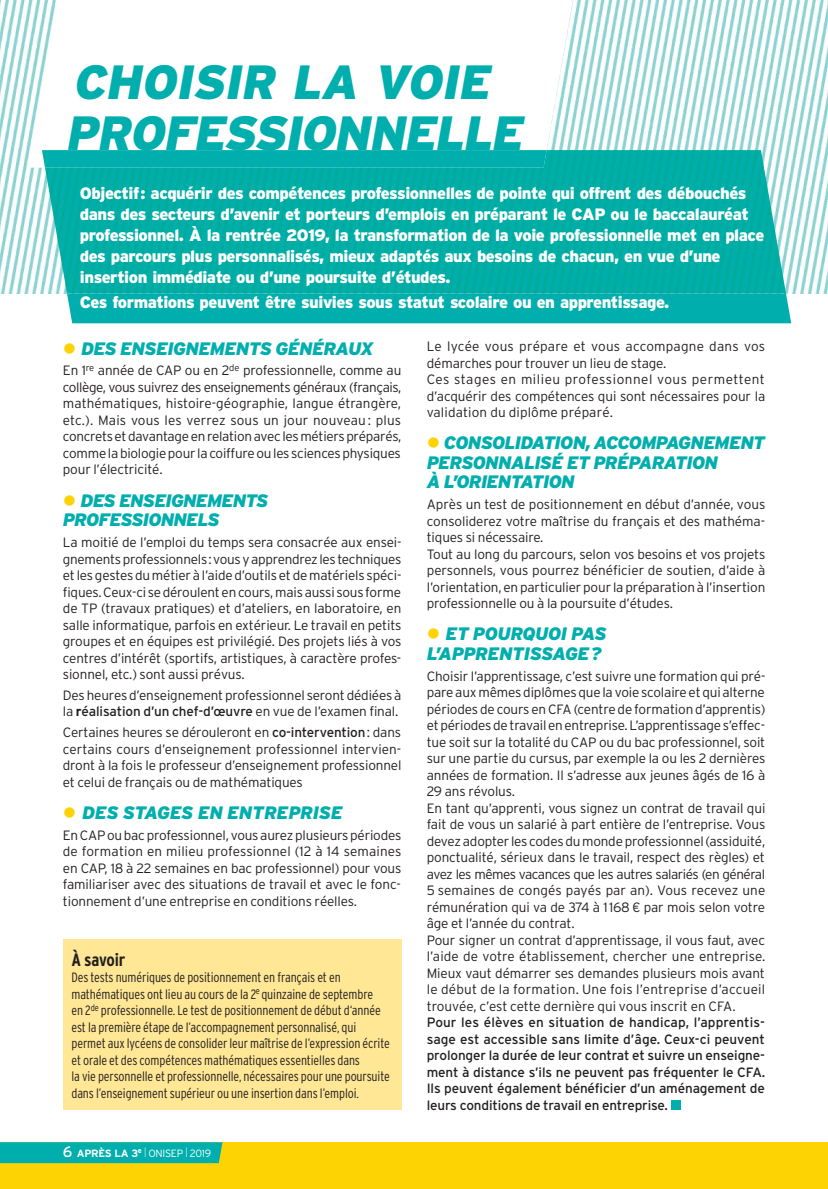
<style>
.page{position:relative;width:828px;height:1189px;background:#fff}
.page>*{position:absolute;margin:0;border:0;box-sizing:border-box;transform-origin:0 0}
.t1{font:italic 900 48px/51px "Interstate";color:#00afad}
.t2{font:italic 900 18px/19.5px "Interstate";letter-spacing:-.04em;color:#00afad}
.t3{font:italic 900 18px "Interstate";letter-spacing:-.015em;color:#00afad}
.t4{font:700 condensed 18px "Interstate";letter-spacing:-.01em;color:#231f20}
.t5{font:900 16.5px/21px "Interstate";letter-spacing:-.03em;color:#fff}
.t6{font:300 13.5px/16.5px "Interstate";letter-spacing:-.01em;color:#231f20;text-align:justify}
.t7{font:300 condensed 13.5px/16.5px "Interstate";letter-spacing:-.01em;color:#231f20}
.t8{font:13.5px/16.5px "Interstate";letter-spacing:-.01em;color:#231f20;text-align:justify}
.t9{font:300 10.5px "Interstate";letter-spacing:-.03em;color:#fff}
.s1{font-weight:700}
.s2{font-weight:400}
.s3{font-weight:400;font-size:15px}
.s4{font-size:13.5px}
</style>
<div class="page">
<div style="left:0;top:1142px;width:827px;height:47px;background:#fed304"></div>
<img style="left:0;top:0;width:827px;height:293px">
<svg style="left:29px;top:0;width:547px;height:168px"></svg>
<div style="left:0;top:1142px;width:222px;height:21px;background:#00afad"></div>
<div style="left:670px;top:1100px;width:10px;height:10px;background:#00afad"></div>
<div style="left:63px;top:939px;width:338px;height:170px;background:#ffe795"></div>
<div style="left:67px;top:293px;width:723px;height:30px;background:#00afad"></div>
<img style="left:45px;top:150px;width:740px;height:143px">
<svg style="left:42px;top:150px;width:504px;height:18px"></svg>
<h1 class="t1" style="left:96px;top:61px;width:435px;text-indent:-24px">CHOISIR LA VOIE<br>ROFESSIONNELLE</h1>
<p class="t5" style="left:80px;top:184px;width:685px">Objectif: acquérir des compétences professionnelles de pointe qui offrent des débouchés dans des secteurs d’avenir et porteurs d’emplois en préparant le CAP ou le baccalauréat professionnel. À la rentrée 2019, la transformation de la voie professionnelle met en place des parcours plus personnalisés, mieux adaptés aux besoins de chacun, en vue d’une insertion immédiate ou d’une poursuite d’études.</p>
<p class="t5" style="left:80px;top:293px;width:590px">Ces formations peuvent être suivies sous statut scolaire ou en apprentissage.</p>
<h2 class="t2" style="left:81px;top:339px;width:294px">DES ENSEIGNEMENTS GÉNÉRAUX</h2>
<p class="t6" style="left:63px;top:364px;width:340px">En 1<sup>re</sup> année de CAP ou en 2<sup>de</sup> professionnelle, comme au collège, vous suivrez des enseignements généraux (français, mathématiques, histoire-géographie, langue étrangère, etc.). Mais vous les verrez sous un jour nouveau : plus concrets et davantage en relation avec les métiers préparés, comme la biologie pour la coiffure ou les sciences physiques pour l’électricité.</p>
<h2 class="t2" style="left:63px;top:491px;width:207px;text-indent:18px">DES ENSEIGNEMENTS<br>PROFESSIONNELS</h2>
<p class="t6" style="left:63px;top:535px;width:340px">La moitié de l’emploi du temps sera consacrée aux ensei&shy;gnements professionnels: vous y apprendrez les techniques et les gestes du métier à l’aide d’outils et de matériels spéci&shy;fiques. Ceux-ci se déroulent en cours, mais aussi sous forme de TP (travaux pratiques) et d’ateliers, en laboratoire, en salle informatique, parfois en extérieur. Le travail en petits groupes et en équipes est privilégié. Des projets liés à vos centres d’intérêt (sportifs, artistiques, à caractère profes&shy;sionnel, etc.) sont aussi prévus.</p>
<p class="t6" style="left:63px;top:688px;width:340px">Des heures d’enseignement professionnel seront dédiées à la <span class="s1">r</span><span class="s2">éalisation d’un chef-d’œuvre</span> en vue de l’examen final.</p>
<p class="t6" style="left:63px;top:725px;width:340px">Certaines heures se dérouleront en <span class="s2">co-intervention</span>: dans certains cours d’enseignement professionnel intervien&shy;dront à la fois le professeur d’enseignement professionnel et celui de français ou de mathématiques</p>
<h2 class="t3" style="left:82px;top:802px;width:262px">DES STAGES EN ENTREPRISE</h2>
<p class="t6" style="left:63px;top:828px;width:340px">En CAP ou bac professionnel, vous aurez plusieurs périodes de formation en milieu professionnel (12 à 14 semaines en CAP, 18 à 22 semaines en bac professionnel) pour vous familiariser avec des situations de travail et avec le fonc&shy;tionnement d’une entreprise en conditions réelles.</p>
<h2 class="t4" style="left:71px;top:953px;width:55px">À savoir</h2>
<p class="t7" style="left:71px;top:970px;width:320px">Des tests numériques de positionnement en français et en mathématiques ont lieu au cours de la 2<sup>e</sup> quinzaine de septembre<br>en 2<sup>de</sup> professionnelle. Le test de positionnement de début d‘année est la première étape de l’accompagnement personnalisé, qui permet aux lycéens de consolider leur maîtrise de l’expression écrite et orale et des compétences mathématiques essentielles dans<br>la vie personnelle et professionnelle, nécessaires pour une poursuite dans l’enseignement supérieur ou une insertion dans l’emploi.</p>
<p class="t9" style="left:63px;top:1149px;width:150px"><span class="s3">6</span> <span class="s1">APRÈS LA 3</span><sup>e</sup> <span class="s4">l</span> ONISEP <span class="s4">l</span> 2019</p>
<p class="t6" style="left:426px;top:339px;width:340px;text-align:left">Le lycée vous prépare et vous accompagne dans vos démarches pour trouver un lieu de stage.<br>Ces stages en milieu professionnel vous permettent d’acquérir des compétences qui sont nécessaires pour la validation du diplôme préparé.</p>
<h2 class="t2" style="left:426px;top:433px;width:340px;text-indent:17px">CONSOLIDATION, ACCOMPAGNEMENT<br>PERSONNALISÉ ET PRÉPARATION<br>À L’ORIENTATION</h2>
<p class="t6" style="left:426px;top:497px;width:340px;text-align:left">Après un test de positionnement en début d’année, vous consoliderez votre maîtrise du français et des mathéma&shy;tiques si nécessaire.<br>Tout au long du parcours, selon vos besoins et vos projets personnels, vous pourrez bénéficier de soutien, d’aide à l’orientation, en particulier pour la préparation à l’insertion professionnelle ou à la poursuite d’études.</p>
<h2 class="t2" style="left:426px;top:624px;width:181px;text-align:right">ET POURQUOI PAS<br>L’APPRENTISSAGE?</h2>
<p class="t6" style="left:426px;top:669px;width:340px;text-align:left">Choisir l’apprentissage, c’est suivre une formation qui pré&shy;pare aux mêmes diplômes que la voie scolaire et qui alterne périodes de cours en CFA (centre de formation d’apprentis) et périodes de travail en entreprise. L’apprentissage s’effec&shy;tue soit sur la totalité du CAP ou du bac professionnel, soit sur une partie du cursus, par exemple la ou les 2 dernières années de formation. Il s’adresse aux jeunes âgés de 16 à 29 ans révolus.<br>En tant qu’apprenti, vous signez un contrat de travail qui fait de vous un salarié à part entière de l’entreprise. Vous devez adopter les codes du monde professionnel (assiduité, ponctualité, sérieux dans le travail, respect des règles) et avez les mêmes vacances que les autres salariés (en général 5 semaines de congés payés par an). Vous recevez une rémunération qui va de 374 à 1168 € par mois selon votre âge et l’année du contrat.<br>Pour signer un contrat d’apprentissage, il vous faut, avec l’aide de votre établissement, chercher une entreprise.<br>Mieux vaut démarrer ses demandes plusieurs mois avant le début de la formation. Une fois l’entreprise d’accueil trouvée, c’est cette dernière qui vous inscrit en CFA.</p>
<p class="t8" style="left:426px;top:1015px;width:340px">Pour les élèves en situation de handicap, l’apprentis&shy;sage est accessible sans limite d’âge. Ceux-ci peuvent prolonger la durée de leur contrat et suivre un enseigne&shy;ment à distance s’ils ne peuvent pas fréquenter le CFA.<br>Ils peuvent également bénéficier d’un aménagement de leurs conditions de travail en entreprise.</p>
</div>
